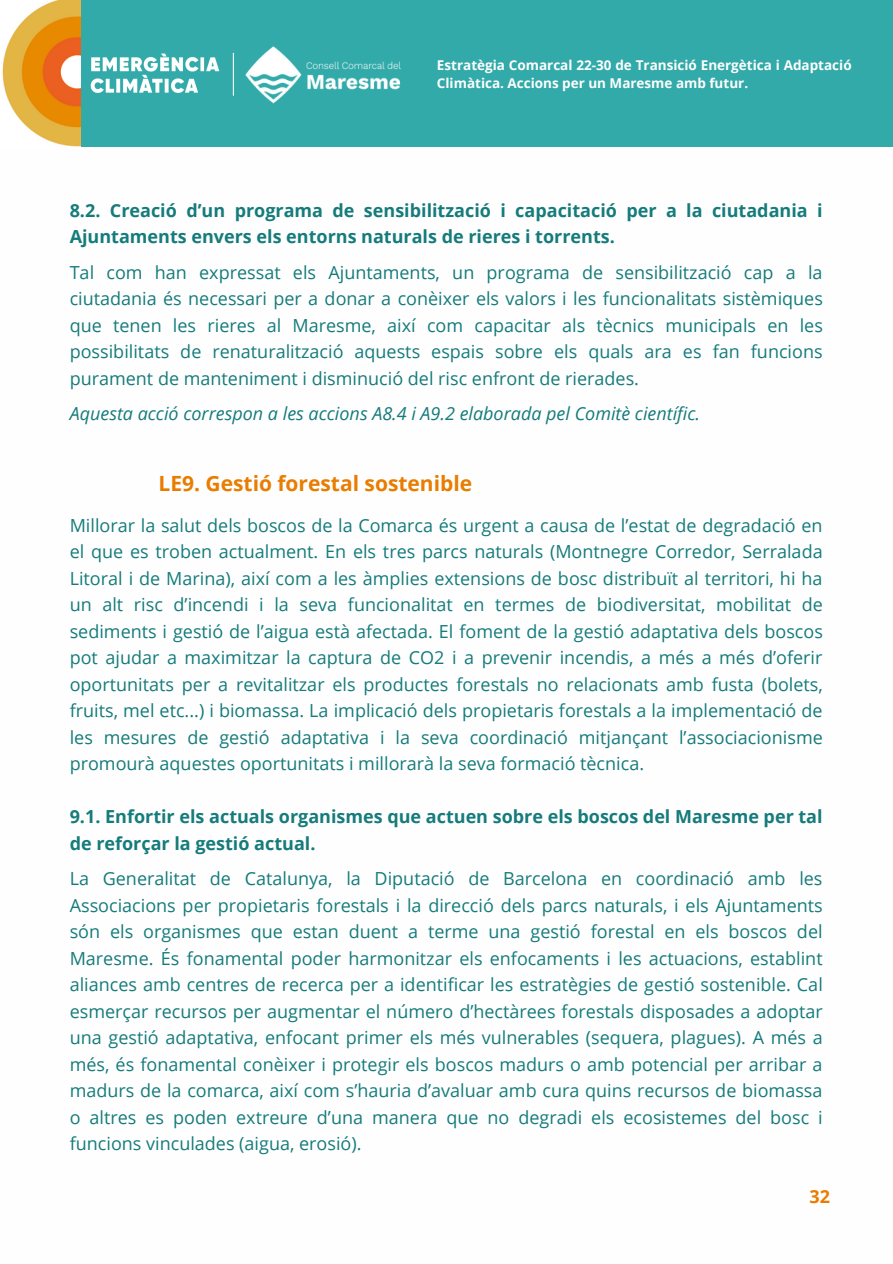
<style>
.page{position:relative;width:893px;height:1264px;background:#fff}
.page>*{position:absolute;margin:0;border:0;box-sizing:border-box;transform-origin:0 0}
.t1{font:700 21px "Open Sans";color:#e87d00}
.t2{font:18px/26.5px "Open Sans";color:#157b7b;text-align:justify}
.t3{font:700 18px/26.5px "Open Sans";color:#157b7b}
.t4{font:italic 18px "Open Sans";color:#157b7b}
.t5{font:700 18px "Open Sans";color:#e87d00}
.t6{font:700 13.5px/18px "Open Sans";color:#fefefe}
</style>
<div class="page">
<img style="left:2px;top:0;width:79px;height:147px">
<div style="left:81px;top:0;width:811px;height:146px;background:#32aaa9"></div>
<img style="left:90px;top:53px;width:130px;height:40px">
<img style="left:232px;top:46px;width:170px;height:58px">
<hr style="left:233px;top:53px;width:1px;height:43px;background:#fefefe">
<p class="t6" style="left:437px;top:55px;width:416px">Estratègia Comarcal 22-30 de Transició Energètica i Adaptació<br>Climàtica. Accions per un Maresme amb futur.</p>
<p class="t3" style="left:70px;top:197px;width:754px">8.2. Creació d’un programa de sensibilització i capacitació per a la ciutadania i<br>Ajuntaments envers els entorns naturals de rieres i torrents.</p>
<p class="t2" style="left:70px;top:259px;width:754px">Tal com han expressat els Ajuntaments, un programa de sensibilització cap a la ciutadania és necessari per a donar a conèixer els valors i les funcionalitats sistèmiques que tenen les rieres al Maresme, així com capacitar als tècnics municipals en les possibilitats de renaturalització aquests espais sobre els quals ara es fan funcions purament de manteniment i disminució del risc enfront de rierades.</p>
<p class="t4" style="left:70px;top:401px;width:632px">Aquesta acció correspon a les accions A8.4 i A9.2 elaborada pel Comitè científic.</p>
<p class="t1" style="left:158px;top:469px;width:315px">LE9. Gestió forestal sostenible</p>
<p class="t2" style="left:70px;top:511px;width:754px">Millorar la salut dels boscos de la Comarca és urgent a causa de l’estat de degradació en el que es troben actualment. En els tres parcs naturals (Montnegre Corredor, Serralada Litoral i de Marina), així com a les àmplies extensions de bosc distribuït al territori, hi ha un alt risc d’incendi i la seva funcionalitat en termes de biodiversitat, mobilitat de sediments i gestió de l’aigua està afectada. El foment de la gestió adaptativa dels boscos pot ajudar a maximitzar la captura de CO2 i a prevenir incendis, a més a més d’oferir oportunitats per a revitalitzar els productes forestals no relacionats amb fusta (bolets, fruits, mel etc...) i biomassa. La implicació dels propietaris forestals a la implementació de les mesures de gestió adaptativa i la seva coordinació mitjançant l’associacionisme promourà aquestes oportunitats i millorarà la seva formació tècnica.</p>
<p class="t3" style="left:70px;top:803px;width:754px">9.1. Enfortir els actuals organismes que actuen sobre els boscos del Maresme per tal de reforçar la gestió actual.</p>
<p class="t2" style="left:70px;top:865px;width:754px">La Generalitat de Catalunya, la Diputació de Barcelona en coordinació amb les Associacions per propietaris forestals i la direcció dels parcs naturals, i els Ajuntaments són els organismes que estan duent a terme una gestió forestal en els boscos del Maresme. És fonamental poder harmonitzar els enfocaments i les actuacions, establint aliances amb centres de recerca per a identificar les estratègies de gestió sostenible. Cal esmerçar recursos per augmentar el número d’hectàrees forestals disposades a adoptar una gestió adaptativa, enfocant primer els més vulnerables (sequera, plagues). A més a més, és fonamental conèixer i protegir els boscos madurs o amb potencial per arribar a madurs de la comarca, així com s’hauria d’avaluar amb cura quins recursos de biomassa o altres es poden extreure d’una manera que no degradi els ecosistemes del bosc i funcions vinculades (aigua, erosió).</p>
<p class="t5" style="left:809px;top:1184px;width:22px">32</p>
</div>
